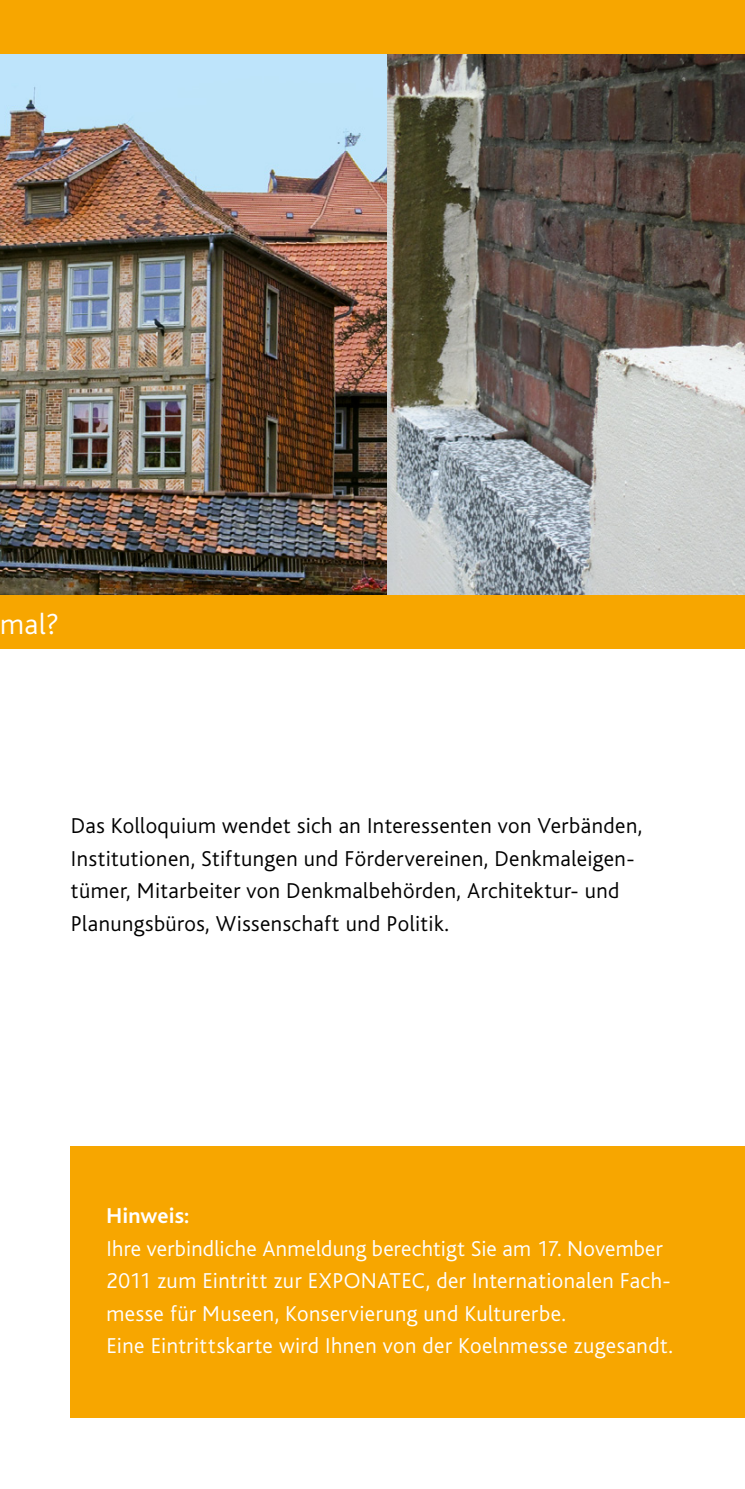
<style>
.page{position:relative;width:745px;height:1489px;background:#fff}
.page>*{position:absolute;margin:0;border:0;box-sizing:border-box;transform-origin:0 0}
.t1{font:300 30px "Bliss";color:#fff}
.t2{font:300 22.5px/32.5px "Bliss";letter-spacing:.015em;color:#fff}
.t3{font:300 22.5px/32.5px "Bliss";letter-spacing:.015em;color:#000}
.t4{font:700 22.5px "Bliss";letter-spacing:.005em;color:#fff}
</style>
<div class="page">
<img style="left:386px;top:53px;width:358px;height:543px">
<img style="left:0;top:53px;width:386px;height:543px">
<div style="left:71px;top:1146px;width:673px;height:271px;background:#f7a600"></div>
<div style="left:0;top:596px;width:744px;height:53px;background:#f7a600"></div>
<div style="left:0;top:0;width:744px;height:53px;background:#f7a600"></div>
<h1 class="t1" style="left:0;top:608px;width:60px">mal?</h1>
<p class="t3" style="left:71px;top:809px;width:572px">Das Kolloquium wendet sich an Interessenten von Verbänden, Institutionen, Stiftungen und Fördervereinen, Denkmaleigen&shy;tümer, Mitarbeiter von Denkmalbehörden, Architektur- und Planungsbüros, Wissenschaft und Politik.</p>
<p class="t4" style="left:106px;top:1203px;width:84px">Hinweis:</p>
<p class="t2" style="left:106px;top:1232px;width:567px">Ihre verbindliche Anmeldung berechtigt Sie am 17. November 2011 zum Eintritt zur EXPONATEC, der Internationalen Fach&shy;messe für Museen, Konservierung und Kulturerbe.<br>Eine Eintrittskarte wird Ihnen von der Koelnmesse zugesandt.</p>
</div>
